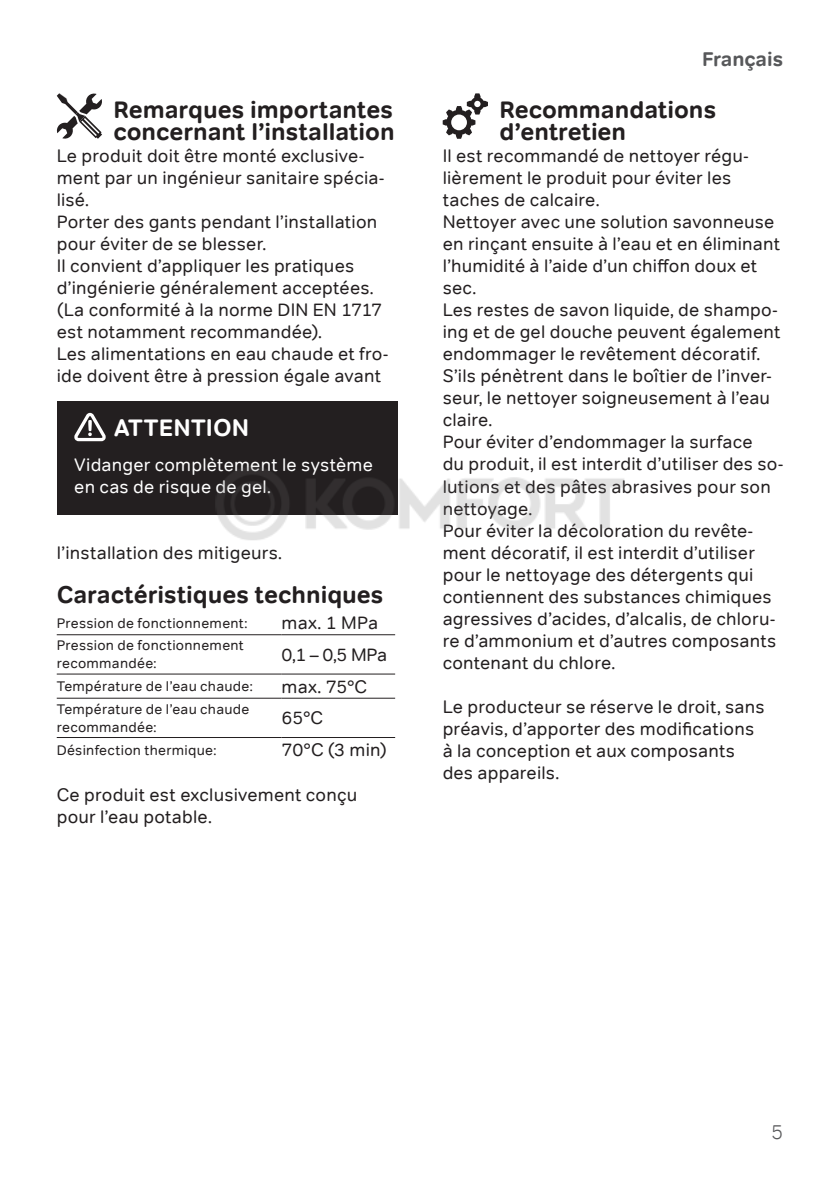
<style>
.page{position:relative;width:840px;height:1191px;background:#fff}
.page>*{position:absolute;margin:0;border:0;box-sizing:border-box;transform-origin:0 0}
.t1{font:700 24px/22px "Tondo Corp";color:#231f20}
.t2{font:700 24px "Tondo Corp";letter-spacing:.01em;color:#fff}
.t3{font:700 20px "Tondo Corp";color:#57585a}
.t4{font:300 20px "Tondo Corp";color:#57585a}
.t5{font:18px/22px "Tondo Corp";letter-spacing:.01em;color:#231f20}
.t6{font:18px/22px "Tondo Corp";letter-spacing:.01em;color:#fff}
.t7{font:14px/18px "Tondo Corp";letter-spacing:.02em;color:#231f20}
</style>
<div class="page">
<hr style="left:57px;top:634px;width:224px;height:1px;background:#231f20">
<hr style="left:281px;top:634px;width:114px;height:1px;background:#231f20">
<hr style="left:57px;top:673px;width:224px;height:1px;background:#231f20">
<hr style="left:281px;top:673px;width:114px;height:1px;background:#231f20">
<hr style="left:57px;top:698px;width:224px;height:1px;background:#231f20">
<hr style="left:281px;top:698px;width:114px;height:1px;background:#231f20">
<hr style="left:57px;top:737px;width:224px;height:1px;background:#231f20">
<hr style="left:281px;top:737px;width:114px;height:1px;background:#231f20">
<div style="left:57px;top:401px;width:340px;height:113px;background:#231f20"></div>
<svg style="left:74px;top:413px;width:32px;height:28px"></svg>
<svg style="left:56px;top:93px;width:46px;height:46px"></svg>
<svg style="left:442px;top:93px;width:45px;height:46px"></svg>
<img style="left:210px;top:457px;width:415px;height:83px">
<h1 class="t1" style="left:113px;top:99px;width:282px">Remarques importantes concernant l’installation</h1>
<p class="t5" style="left:57px;top:145px;width:333px">Le produit doit être monté exclusive&shy;ment par un ingénieur sanitaire spécia&shy;lisé.<br>Porter des gants pendant l’installation pour éviter de se blesser.<br>Il convient d’appliquer les pratiques d’ingénierie généralement acceptées. (La conformité à la norme DIN EN 1717 est notamment recommandée).<br>Les alimentations en eau chaude et fro&shy;ide doivent être à pression égale avant</p>
<h1 class="t2" style="left:114px;top:412px;width:136px">ATTENTION</h1>
<p class="t6" style="left:74px;top:453px;width:300px">Vidanger complètement le système en cas de risque de gel.</p>
<p class="t5" style="left:57px;top:541px;width:227px">l’installation des mitigeurs.</p>
<h1 class="t1" style="left:57px;top:583px;width:328px">Caractéristiques techniques</h1>
<p class="t7" style="left:57px;top:614px;width:192px">Pression de fonctionnement:</p>
<p class="t5" style="left:281px;top:612px;width:98px">max. 1 MPa</p>
<p class="t7" style="left:57px;top:636px;width:188px">Pression de fonctionnement recommandée:</p>
<p class="t5" style="left:281px;top:643px;width:107px">0,1 – 0,5 MPa</p>
<p class="t7" style="left:57px;top:677px;width:197px">Température de l’eau chaude:</p>
<p class="t5" style="left:281px;top:675px;width:87px">max. 75°C</p>
<p class="t7" style="left:57px;top:700px;width:194px">Température de l’eau chaude recommandée:</p>
<p class="t5" style="left:281px;top:707px;width:43px">65°C</p>
<p class="t7" style="left:57px;top:740px;width:161px">Désinfection thermique:</p>
<p class="t5" style="left:281px;top:739px;width:107px">70°C (3 min)</p>
<p class="t5" style="left:57px;top:783px;width:302px">Ce produit est exclusivement conçu pour l’eau potable.</p>
<p class="t3" style="left:701px;top:47px;width:83px">Français</p>
<h1 class="t1" style="left:499px;top:99px;width:218px">Recommandations d’entretien</h1>
<p class="t5" style="left:442px;top:145px;width:342px">Il est recommandé de nettoyer régu&shy;lièrement le produit pour éviter les taches de calcaire.<br>Nettoyer avec une solution savonneuse en rinçant ensuite à l’eau et en éliminant l’humidité à l’aide d’un chiffon doux et sec.<br>Les restes de savon liquide, de shampo&shy;ing et de gel douche peuvent également endommager le revêtement décoratif.<br>S’ils pénètrent dans le boîtier de l’inver&shy;seur, le nettoyer soigneusement à l’eau claire.<br>Pour éviter d’endommager la surface<br>du produit, il est interdit d’utiliser des so&shy;lutions et des pâtes abrasives pour son nettoyage.<br>Pour éviter la décoloration du revête&shy;ment décoratif, il est interdit d’utiliser pour le nettoyage des détergents qui contiennent des substances chimiques agressives d’acides, d’alcalis, de chloru&shy;re d’ammonium et d’autres composants contenant du chlore.</p>
<p class="t5" style="left:442px;top:695px;width:323px">Le producteur se réserve le droit, sans préavis, d’apporter des modifications à la conception et aux composants des appareils.</p>
<p class="t4" style="left:770px;top:1120px;width:14px">5</p>
</div>
